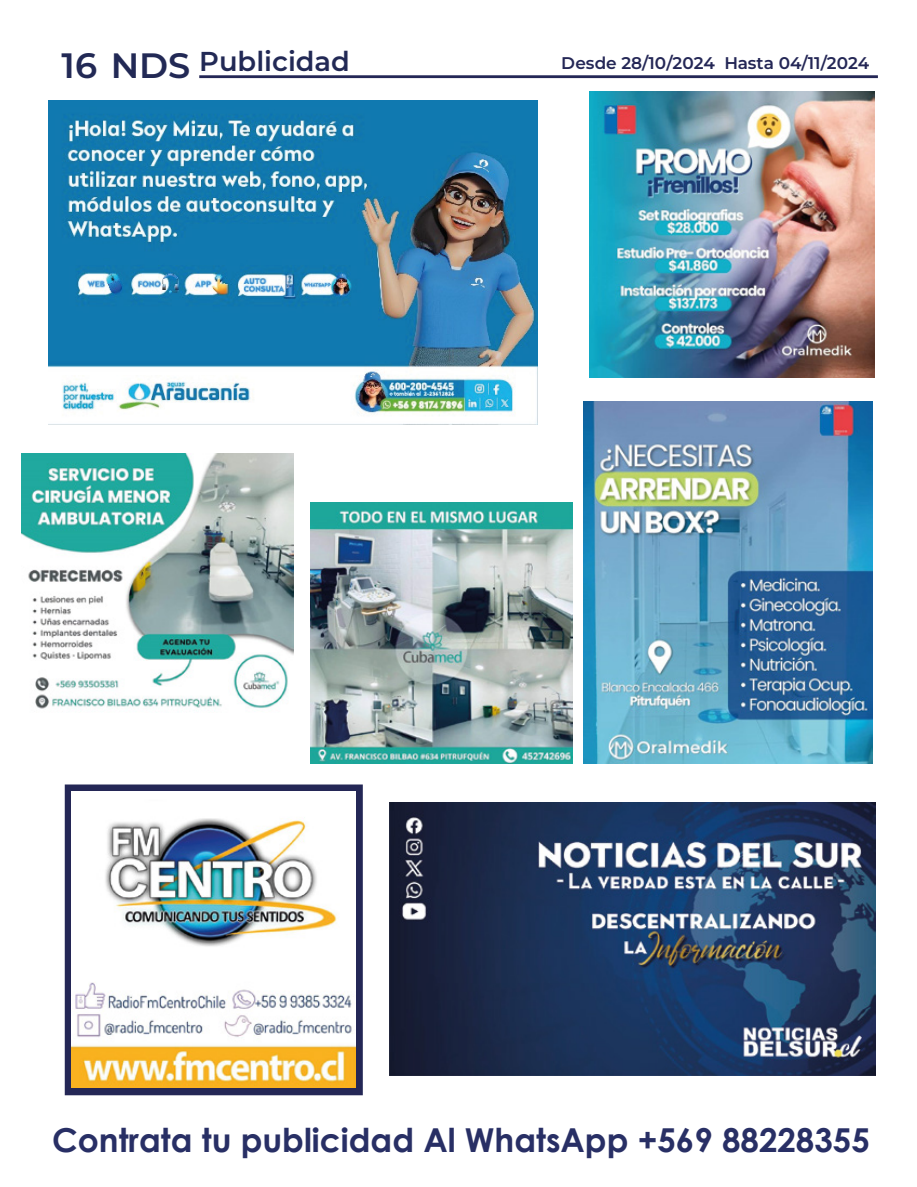
<style>
.page{position:relative;width:917px;height:1187px;background:#fff}
.page>*{position:absolute;margin:0;border:0;box-sizing:border-box;transform-origin:0 0}
.t1{font:700 33px "Century Gothic";color:#282f65}
.t2{font:600 27.3px "Montserrat";color:#222955}
.t3{font:600 16.95px "Montserrat";color:#242756}
.s1{font-size:35.25px}
</style>
<div class="page">
<hr style="left:199px;top:75px;width:679px;height:3px;background:#242756">
<svg style="left:65px;top:784px;width:298px;height:311px;fill:#242756"></svg>
<img style="left:72px;top:791px;width:284px;height:296px">
<img style="left:389px;top:802px;width:487px;height:273px">
<img style="left:589px;top:92px;width:286px;height:285px">
<img style="left:311px;top:502px;width:261px;height:261px">
<img style="left:48px;top:100px;width:490px;height:324px">
<img style="left:584px;top:401px;width:289px;height:362px">
<img style="left:21px;top:453px;width:273px;height:258px">
<p class="t2" style="left:62px;top:43px;width:290px"><span class="s1">16 NDS</span> Publicidad</p>
<p class="t3" style="left:561px;top:51px;width:310px">Desde 28/10/2024 Hasta 04/11/2024</p>
<p class="t1" style="left:52px;top:1115px;width:819px">Contrata tu publicidad Al WhatsApp +569 88228355</p>
</div>
